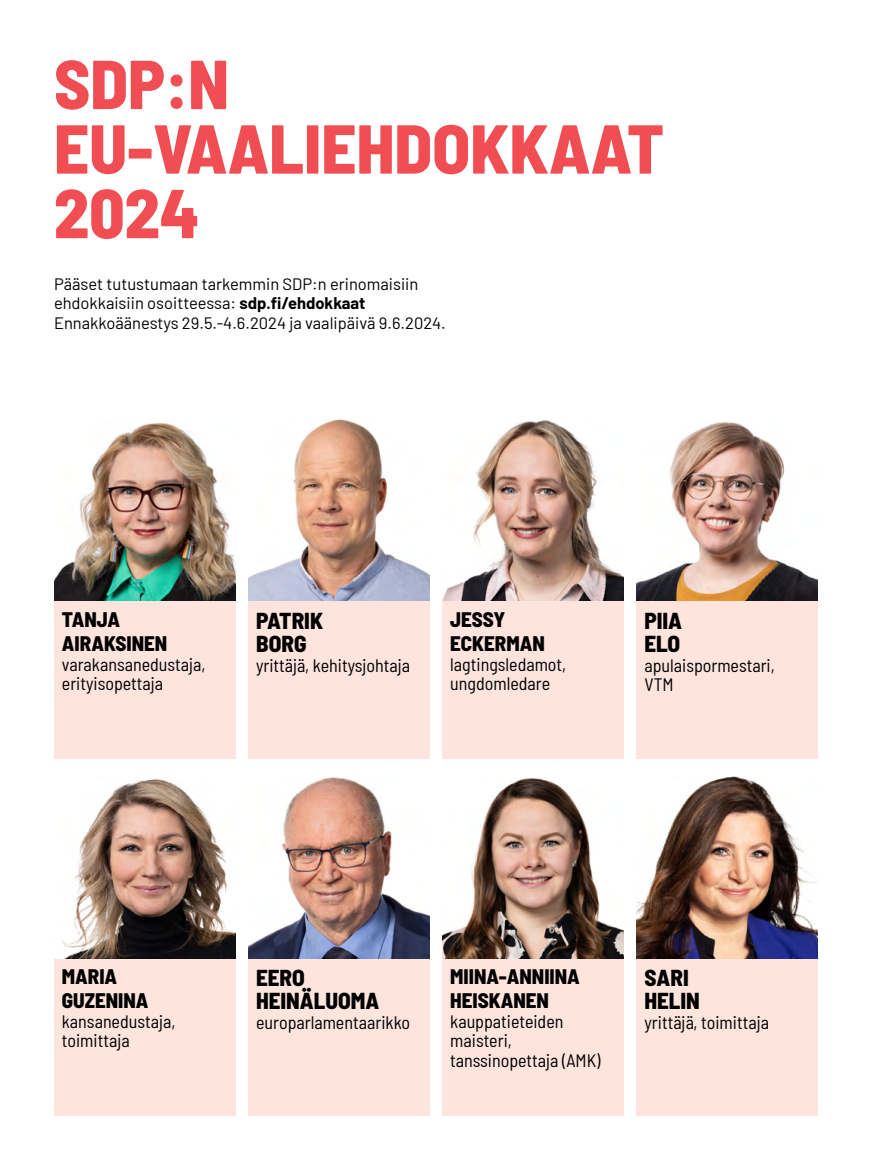
<style>
.page{position:relative;width:872px;height:1170px;background:#fff}
.page>*{position:absolute;margin:0;border:0;box-sizing:border-box;transform-origin:0 0}
.t1{font:800 semi-condensed 69px/64.5px "Barlow";color:#f04e53}
.t2{font:800 semi-condensed 23.1px/23.1px "Barlow";color:#000}
.t3{font:800 semi-condensed 21px/24px "Barlow";color:#000}
.t4{font:semi-condensed 18px/19.5px "Barlow";color:#000}
.t5{font:16.5px/19.8px "Barlow";color:#000}
.s1{font-weight:700}
</style>
<div class="page">
<div style="left:54px;top:601px;width:181px;height:157px;background:#fde4dd"></div>
<img style="left:54px;top:423px;width:181px;height:177px">
<div style="left:442px;top:601px;width:182px;height:157px;background:#fde4dd"></div>
<img style="left:442px;top:420px;width:182px;height:180px">
<div style="left:248px;top:601px;width:181px;height:157px;background:#fde4dd"></div>
<img style="left:248px;top:419px;width:181px;height:181px">
<div style="left:636px;top:601px;width:182px;height:157px;background:#fde4dd"></div>
<img style="left:636px;top:422px;width:182px;height:178px">
<div style="left:54px;top:958px;width:181px;height:157px;background:#fde4dd"></div>
<img style="left:62px;top:779px;width:173px;height:178px">
<div style="left:442px;top:958px;width:182px;height:157px;background:#fde4dd"></div>
<img style="left:442px;top:778px;width:182px;height:179px">
<div style="left:248px;top:958px;width:181px;height:157px;background:#fde4dd"></div>
<img style="left:248px;top:777px;width:181px;height:180px">
<div style="left:636px;top:958px;width:182px;height:157px;background:#fde4dd"></div>
<img style="left:636px;top:776px;width:182px;height:181px">
<h1 class="t1" style="left:54px;top:48px;width:611px">SDP:N<br>EU-VAALIEHDOKKAAT<br>2024</h1>
<p class="t5" style="left:54px;top:272px;width:393px">Pääset tutustumaan tarkemmin SDP:n erinomaisiin ehdokkaisiin osoitteessa: <span class="s1">sdp.fi/ehdokkaat<br></span>Ennakkoäänestys 29.5.-4.6.2024 ja vaalipäivä 9.6.2024.</p>
<p class="t3" style="left:62px;top:606px;width:107px">TANJA<br>AIRAKSINEN</p>
<p class="t4" style="left:62px;top:653px;width:145px">varakansanedustaja, erityisopettaja</p>
<p class="t2" style="left:256px;top:607px;width:69px">PATRIK<br>BORG</p>
<p class="t4" style="left:256px;top:654px;width:156px">yrittäjä, kehitysjohtaja</p>
<p class="t3" style="left:450px;top:606px;width:96px">JESSY<br>ECKERMAN</p>
<p class="t4" style="left:450px;top:653px;width:117px">lagtingsledamot, ungdomledare</p>
<p class="t2" style="left:644px;top:607px;width:39px">PIIA<br>ELO</p>
<p class="t4" style="left:644px;top:654px;width:132px">apulaispormestari,<br>VTM</p>
<p class="t3" style="left:62px;top:963px;width:88px">MARIA<br>GUZENINA</p>
<p class="t4" style="left:62px;top:1010px;width:115px">kansanedustaja, toimittaja</p>
<p class="t2" style="left:256px;top:965px;width:125px">EERO<br>HEINÄLUOMA</p>
<p class="t4" style="left:256px;top:1011px;width:156px">europarlamentaarikko</p>
<p class="t3" style="left:450px;top:963px;width:131px">MIINA-ANNIINA<br>HEISKANEN</p>
<p class="t4" style="left:450px;top:1010px;width:152px">kauppatieteiden maisteri, tanssinopettaja (AMK)</p>
<p class="t2" style="left:644px;top:965px;width:57px">SARI<br>HELIN</p>
<p class="t4" style="left:644px;top:1011px;width:126px">yrittäjä, toimittaja</p>
</div>
